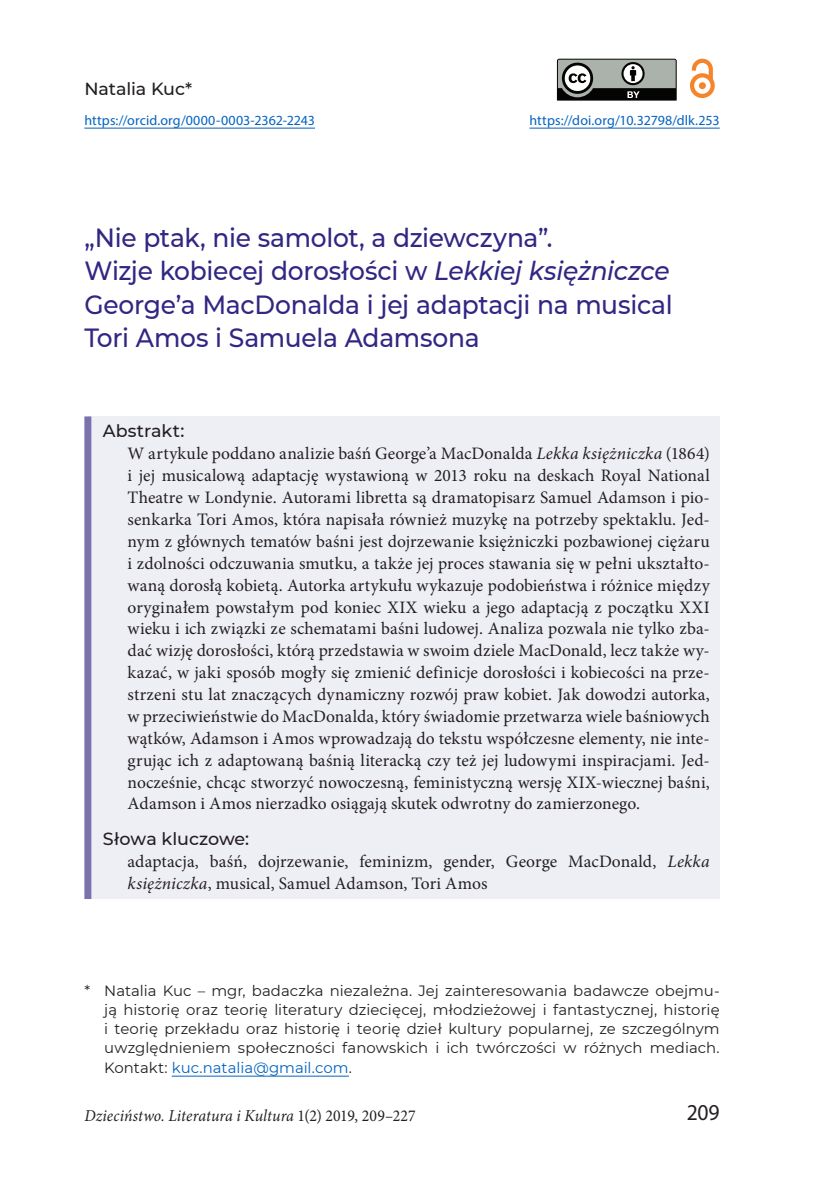
<style>
.page{position:relative;width:819px;height:1181px;background:#fff}
.page>*{position:absolute;margin:0;border:0;box-sizing:border-box;transform-origin:0 0}
.tyt1_1{font:500 26.25px/33.2px "Montserrat";letter-spacing:-.015em;color:#312783;scale:.95 1}
.t1{font:22.75px "Myriad Pro";color:#231f20;scale:.95 1}
.abstrakt{font:17.5px/21.9px "Minion Pro";color:#231f20;text-align:justify}
.abstrakt_slowa{font:17.5px/21.9px "Minion Pro";color:#231f20}
.tyt_abstrakt{font:500 17.5px "Montserrat";color:#231f20}
.tyt1_autor{font:500 17.5px "Montserrat";letter-spacing:-.005em;color:#231f20}
.pagina_dol{font:italic 16.62px "Minion Pro";letter-spacing:.005em;color:#231f20;scale:.95 1}
.t2{font:14.88px/19.2px "Montserrat";color:#231f20;text-align:justify}
.tyt1_afil{font:14px "Myriad Pro";letter-spacing:.005em;color:#0563c1}
.s1{font-style:italic}
.s2{color:#0563c1}
.s3{font-style:normal}
</style>
<div class="page">
<svg style="left:557px;top:59px;width:120px;height:42px;background:#767b77"></svg>
<svg style="left:689px;top:59px;width:25px;height:39px"></svg>
<hr style="left:84px;top:128px;width:231px;height:1px;background:#0563c1">
<hr style="left:529px;top:128px;width:190px;height:1px;background:#0563c1">
<div style="left:88px;top:416px;width:631px;height:483px;background:#eeeef5"></div>
<div style="left:84px;top:416px;width:7px;height:483px;background:#7972af"></div>
<hr style="left:172px;top:1075px;width:177px;height:1px;background:#0563c1">
<p class="tyt1_autor" style="left:84px;top:77px;width:109px">Natalia Kuc*</p>
<p class="tyt1_afil" style="left:84px;top:111px;width:232px">https://orcid.org/0000-0003-2362-2243</p>
<p class="tyt1_afil" style="left:529px;top:111px;width:192px">https://doi.org/10.32798/dlk.253</p>
<p class="tyt1_1" style="left:84px;top:220px;width:620px">„Nie ptak, nie samolot, a dziewczyna”.<br>Wizje kobiecej dorosłości w <span class="s1">Lekkiej księżniczce </span>George’a MacDonalda i jej adaptacji na musical Tori Amos i Samuela Adamsona</p>
<p class="tyt_abstrakt" style="left:103px;top:419px;width:83px">Abstrakt:</p>
<p class="abstrakt" style="left:128px;top:443px;width:583px">W artykule poddano analizie baśń George’a MacDonalda <span class="s1">Lekka księżniczka</span> (1864) i jej musicalową adaptację wystawioną w 2013 roku na deskach Royal National Theatre w Londynie. Autorami libretta są dramatopisarz Samuel Adamson i pio&shy;senkarka Tori Amos, która napisała również muzykę na potrzeby spektaklu. Jed&shy;nym z głównych tematów baśni jest dojrzewanie księżniczki pozbawionej ciężaru i zdolności odczuwania smutku, a także jej proces stawania się w pełni ukształto&shy;waną dorosłą kobietą. Autorka artykułu wykazuje podobieństwa i różnice między oryginałem powstałym pod koniec XIX wieku a jego adaptacją z początku XXI wieku i ich związki ze schematami baśni ludowej. Analiza pozwala nie tylko zba&shy;dać wizję dorosłości, którą przedstawia w swoim dziele MacDonald, lecz także wy&shy;kazać, w jaki sposób mogły się zmienić definicje dorosłości i kobiecości na prze&shy;strzeni stu lat znaczących dynamiczny rozwój praw kobiet. Jak dowodzi autorka, w przeciwieństwie do MacDonalda, który świadomie przetwarza wiele baśniowych wątków, Adamson i Amos wprowadzają do tekstu współczesne elementy, nie inte&shy;grując ich z adaptowaną baśnią literacką czy też jej ludowymi inspiracjami. Jed&shy;nocześnie, chcąc stworzyć nowoczesną, feministyczną wersję XIX-wiecznej baśni, Adamson i Amos nierzadko osiągają skutek odwrotny do zamierzonego.</p>
<p class="tyt_abstrakt" style="left:103px;top:827px;width:148px">Słowa kluczowe:</p>
<p class="abstrakt_slowa" style="left:128px;top:851px;width:583px">adaptacja, baśń, dojrzewanie, feminizm, gender, George MacDonald, <span class="s1">Lekka księżniczka</span>, musical, Samuel Adamson, Tori Amos</p>
<p class="t2" style="left:104px;top:980px;width:617px;text-indent:-20px">* Natalia Kuc – mgr, badaczka niezależna. Jej zainteresowania badawcze obejmu&shy;ją historię oraz teorię literatury dziecięcej, młodzieżowej i fantastycznej, historię i teorię przekładu oraz historię i teorię dzieł kultury popularnej, ze szczególnym uwzględnieniem społeczności fanowskich i ich twórczości w różnych mediach.<br>Kontakt: <span class="s2">kuc.natalia@gmail.com</span>.</p>
<p class="pagina_dol" style="left:84px;top:1104px;width:350px">Dzieciństwo. Literatura i Kultura <span class="s3">1(2) 2019, 209–227</span></p>
<h2 class="t1" style="left:687px;top:1098px;width:36px">209</h2>
</div>
